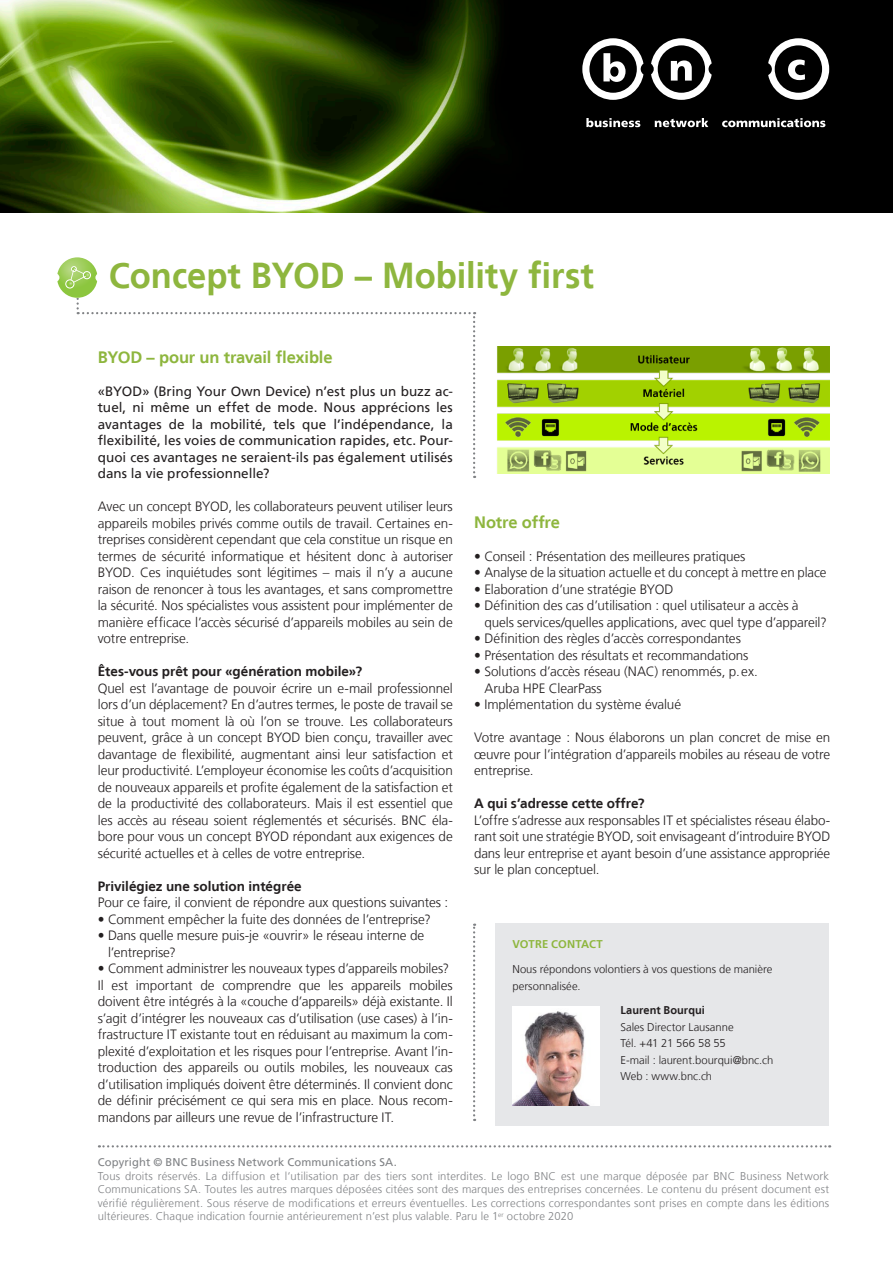
<style>
.page{position:relative;width:893px;height:1263px;background:#fff}
.page>*{position:absolute;margin:0;border:0;box-sizing:border-box;transform-origin:0 0}
.Head{font:700 36px "Frutiger LT";color:#8eb63e;scale:.96 1}
.Lauftext_9pt{font:700 16.5px "Frutiger LT";letter-spacing:-.01em;color:#8eb63e}
.Lauftext_9pt-2{font:300 13.5px/16.5px "Frutiger LT";letter-spacing:-.005em;color:#231f20;text-align:justify}
.Lauftext_9pt_links{font:300 13.5px/16.5px "Frutiger LT";letter-spacing:-.005em;color:#231f20}
.Lauftext_9pt-3{font:13.5px/16.5px "Frutiger LT";color:#231f20;text-align:justify}
.Lauftext_9pt-4{font:700 13.5px "Frutiger LT";color:#231f20}
.Lauftext_9pt-5{font:300 11.25px/13.5px "Frutiger LT";letter-spacing:.015em;color:#808285;text-align:justify}
.Lauftext_9pt-6{font:300 11.25px/16.5px "Frutiger LT";color:#231f20}
.Lauftext_9pt-7{font:11.25px "Frutiger LT";letter-spacing:.01em;color:#808285}
.Lauftext_9pt-8{font:700 11.25px "Frutiger LT";letter-spacing:.01em;color:#8eb63e}
.s1{font-weight:700}
</style>
<div class="page">
<img style="left:0;top:0;width:893px;height:213px">
<div style="left:495px;top:923px;width:334px;height:203px;background:#e6e7e9"></div>
<svg style="left:473px;top:923px;width:2px;height:198px"></svg>
<svg style="left:99px;top:1145px;width:731px;height:2px"></svg>
<img style="left:512px;top:1006px;width:88px;height:99px">
<svg style="left:57px;top:257px;width:418px;height:221px"></svg>
<img style="left:497px;top:346px;width:332px;height:127px">
<svg style="left:586px;top:118px;width:54px;height:9px"></svg>
<svg style="left:655px;top:118px;width:53px;height:9px"></svg>
<svg style="left:722px;top:118px;width:103px;height:9px"></svg>
<svg style="left:651px;top:38px;width:61px;height:62px"></svg>
<svg style="left:582px;top:38px;width:61px;height:62px"></svg>
<svg style="left:768px;top:38px;width:61px;height:62px"></svg>
<p class="Head" style="left:109px;top:255px;width:507px">Concept BYOD – Mobility first</p>
<p class="Lauftext_9pt" style="left:98px;top:347px;width:236px">BYOD – pour un travail flexible</p>
<p class="Lauftext_9pt-3" style="left:98px;top:383px;width:357px">«BYOD» (Bring Your Own Device) n’est plus un buzz ac&shy;tuel, ni même un effet de mode. Nous apprécions les avantages de la mobilité, tels que l’indépendance, la flexibilité, les voies de communication rapides, etc. Pour&shy;quoi ces avantages ne seraient-ils pas également utilisés dans la vie professionnelle?</p>
<p class="Lauftext_9pt-2" style="left:98px;top:498px;width:357px">Avec un concept BYOD, les collaborateurs peuvent utiliser leurs appareils mobiles privés comme outils de travail. Certaines en&shy;treprises considèrent cependant que cela constitue un risque en termes de sécurité informatique et hésitent donc à autoriser BYOD. Ces inquiétudes sont légitimes – mais il n’y a aucune raison de renoncer à tous les avantages, et sans compromettre la sécurité. Nos spécialistes vous assistent pour implémenter de manière efficace l’accès sécurisé d’appareils mobiles au sein de votre entreprise.</p>
<p class="Lauftext_9pt-4" style="left:98px;top:663px;width:266px">Êtes-vous prêt pour «génération mobile»?</p>
<p class="Lauftext_9pt-2" style="left:98px;top:680px;width:357px">Quel est l’avantage de pouvoir écrire un e-mail professionnel lors d’un déplacement? En d’autres termes, le poste de travail se situe à tout moment là où l’on se trouve. Les collaborateurs peuvent, grâce à un concept BYOD bien conçu, travailler avec davantage de flexibilité, augmentant ainsi leur satisfaction et leur productivité. L’employeur économise les coûts d’acquisition de nouveaux appareils et profite également de la satisfaction et de la productivité des collaborateurs. Mais il est essentiel que les accès au réseau soient réglementés et sécurisés. BNC éla&shy;bore pour vous un concept BYOD répondant aux exigences de sécurité actuelles et à celles de votre entreprise.</p>
<p class="Lauftext_9pt-4" style="left:98px;top:878px;width:205px">Privilégiez une solution intégrée</p>
<p class="Lauftext_9pt-2" style="left:98px;top:894px;width:352px">Pour ce faire, il convient de répondre aux questions suivantes :</p>
<p class="Lauftext_9pt_links" style="left:98px;top:911px;width:334px">• Comment empêcher la fuite des données de l’entreprise?</p>
<p class="Lauftext_9pt_links" style="left:108px;top:927px;width:318px;text-indent:-10px">• Dans quelle mesure puis-je «ouvrir» le réseau interne de l’entreprise?</p>
<p class="Lauftext_9pt_links" style="left:98px;top:960px;width:353px">• Comment administrer les nouveaux types d’appareils mobiles?</p>
<p class="Lauftext_9pt-2" style="left:98px;top:977px;width:357px">Il est important de comprendre que les appareils mobiles doivent être intégrés à la «couche d’appareils» déjà existante. Il s’agit d’intégrer les nouveaux cas d’utilisation (use cases) à l’in&shy;frastructure IT existante tout en réduisant au maximum la com&shy;plexité d’exploitation et les risques pour l’entreprise. Avant l’in&shy;troduction des appareils ou outils mobiles, les nouveaux cas d’utilisation impliqués doivent être déterminés. Il convient donc de définir précisément ce qui sera mis en place. Nous recom&shy;mandons par ailleurs une revue de l’infrastructure IT.</p>
<p class="Lauftext_9pt" style="left:474px;top:512px;width:87px">Notre offre</p>
<p class="Lauftext_9pt_links" style="left:474px;top:548px;width:273px">• Conseil : Présentation des meilleures pratiques</p>
<p class="Lauftext_9pt_links" style="left:474px;top:564px;width:354px">• Analyse de la situation actuelle et du concept à mettre en place</p>
<p class="Lauftext_9pt_links" style="left:474px;top:581px;width:201px">• Elaboration d’une stratégie BYOD</p>
<p class="Lauftext_9pt_links" style="left:484px;top:597px;width:344px;text-indent:-10px">• Définition des cas d’utilisation : quel utilisateur a accès à quels services/quelles applications, avec quel type d’appareil?</p>
<p class="Lauftext_9pt_links" style="left:474px;top:630px;width:268px">• Définition des règles d’accès correspondantes</p>
<p class="Lauftext_9pt_links" style="left:474px;top:647px;width:276px">• Présentation des résultats et recommandations</p>
<p class="Lauftext_9pt_links" style="left:484px;top:663px;width:275px;text-indent:-10px">• Solutions d’accès réseau (NAC) renommés, p.ex.<br>Aruba HPE ClearPass</p>
<p class="Lauftext_9pt_links" style="left:474px;top:696px;width:209px">• Implémentation du système évalué</p>
<p class="Lauftext_9pt-2" style="left:474px;top:729px;width:358px">Votre avantage : Nous élaborons un plan concret de mise en œuvre pour l’intégration d’appareils mobiles au réseau de votre entreprise.</p>
<p class="Lauftext_9pt-4" style="left:474px;top:795px;width:172px">A qui s’adresse cette offre?</p>
<p class="Lauftext_9pt-2" style="left:474px;top:812px;width:358px">L’offre s’adresse aux responsables IT et spécialistes réseau élabo&shy;rant soit une stratégie BYOD, soit envisageant d’introduire BYOD dans leur entreprise et ayant besoin d’une assistance appropriée sur le plan conceptuel.</p>
<p class="Lauftext_9pt-8" style="left:512px;top:938px;width:92px">VOTRE CONTACT</p>
<p class="Lauftext_9pt-6" style="left:512px;top:961px;width:262px">Nous répondons volontiers à vos questions de manière personnalisée.</p>
<p class="Lauftext_9pt-6" style="left:620px;top:1002px;width:154px"><span class="s1">Laurent Bourqui<br></span>Sales Director Lausanne<br>Tél. +41 21 566 58 55<br>E-mail : laurent.bourqui@bnc.ch<br>Web : www.bnc.ch</p>
<p class="Lauftext_9pt-7" style="left:98px;top:1156px;width:300px">Copyright © BNC Business Network Communications SA.</p>
<p class="Lauftext_9pt-5" style="left:98px;top:1169px;width:733px">Tous droits réservés. La diffusion et l‘utilisation par des tiers sont interdites. Le logo BNC est une marque déposée par BNC Business Network Communications SA. Toutes les autres marques déposées citées sont des marques des entreprises concernées. Le contenu du présent document est vérifié régulièrement. Sous réserve de modifications et erreurs éventuelles. Les corrections correspondantes sont prises en compte dans les éditions ultérieures. Chaque indication fournie antérieurement n’est plus valable. Paru le 1<sup>er</sup> octobre 2020</p>
</div>
